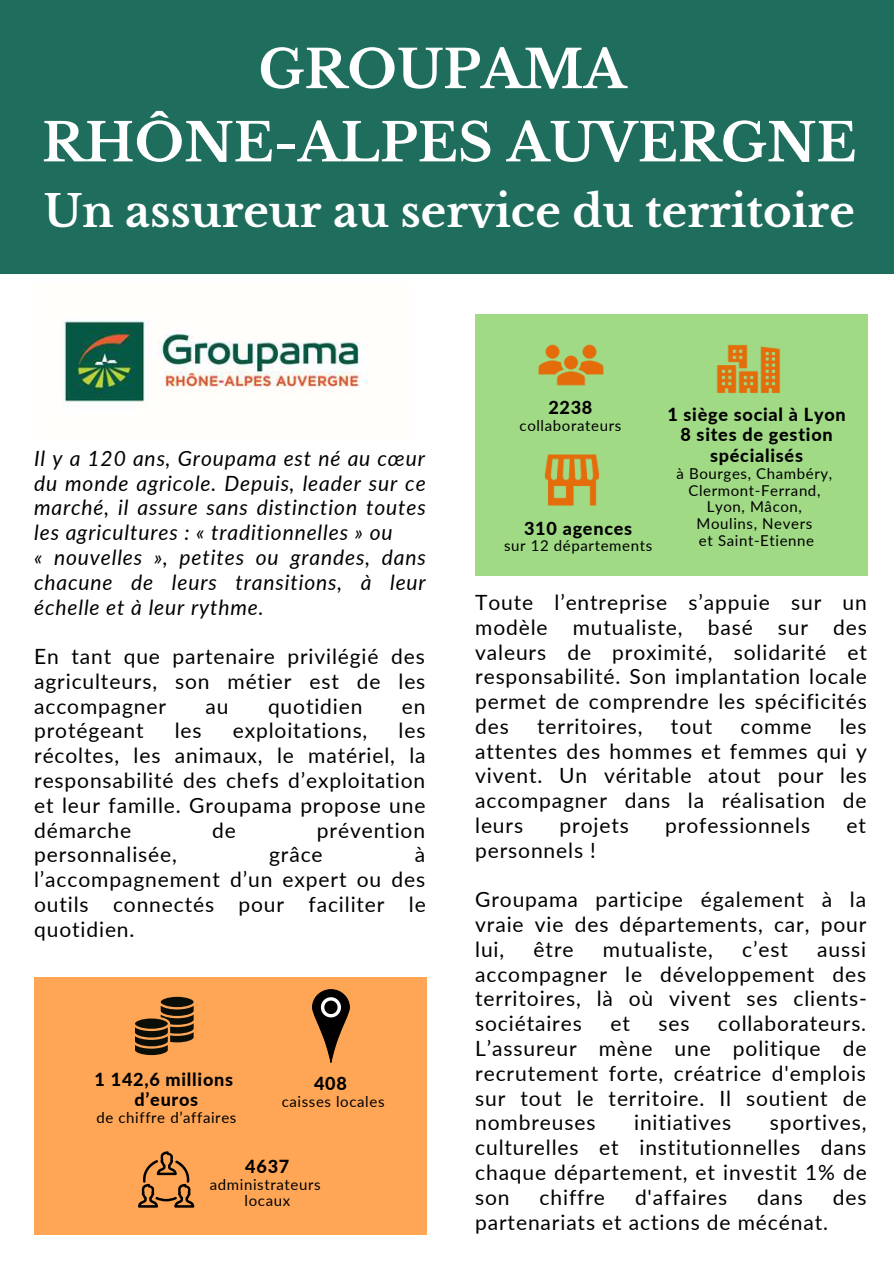
<style>
.page{position:relative;width:894px;height:1264px;background:#fff}
.page>*{position:absolute;margin:0;border:0;box-sizing:border-box;transform-origin:0 0}
.t1{font:700 52.5px/73.2px "Libre Baskerville";color:#fff;text-align:center}
.t2{font:700 43.5px "Libre Baskerville";color:#fff}
.t3{font:21px/24.8px "Lato";letter-spacing:.04em;color:#000;text-align:justify}
.t4{font:italic 21px/24.8px "Lato";letter-spacing:.04em;color:#000}
.t5{font:800 18px/20.2px "Lato";letter-spacing:.04em;color:#000;text-align:center}
.t6{font:15px/17px "Lato";letter-spacing:.04em;color:#000;text-align:center}
</style>
<div class="page">
<div style="left:0;top:0;width:893px;height:274px;background:#1f6d5c"></div>
<div style="left:475px;top:315px;width:392px;height:261px;background:#a1da85"></div>
<img style="left:62px;top:320px;width:306px;height:85px">
<div style="left:34px;top:976px;width:392px;height:258px;background:#ffa656"></div>
<img style="left:538px;top:344px;width:66px;height:42px">
<img style="left:717px;top:345px;width:63px;height:48px">
<img style="left:544px;top:454px;width:56px;height:52px">
<svg style="left:312px;top:989px;width:37px;height:73px"></svg>
<svg style="left:135px;top:996px;width:58px;height:59px"></svg>
<svg style="left:138px;top:1151px;width:56px;height:56px"></svg>
<h1 class="t1" style="left:42px;top:33px;width:815px">GROUPAMA<br>RHÔNE-ALPES AUVERGNE</h1>
<h2 class="t2" style="left:44px;top:184px;width:812px">Un assureur au service du territoire</h2>
<p class="t4" style="left:34px;top:445px;width:393px">Il y a 120 ans, Groupama est né au cœur du monde agricole. Depuis, leader sur ce marché, il assure sans distinction toutes les agricultures : « traditionnelles » ou<br>« nouvelles », petites ou grandes, dans chacune de leurs transitions, à leur échelle et à leur rythme.</p>
<p class="t3" style="left:34px;top:643px;width:392px">En tant que partenaire privilégié des agriculteurs, son métier est de les accompagner</p>
<p class="t3" style="left:205px;top:693px;width:25px">au</p>
<p class="t3" style="left:268px;top:693px;width:96px">quotidien</p>
<p class="t3" style="left:402px;top:693px;width:25px">en</p>
<p class="t3" style="left:34px;top:718px;width:393px;text-indent:364px">les récoltes, les animaux, le matériel, la responsabilité des chefs d’exploitation et leur famille. Groupama propose une démarche</p>
<p class="t3" style="left:34px;top:718px;width:111px">protégeant</p>
<p class="t3" style="left:175px;top:718px;width:28px">les</p>
<p class="t3" style="left:233px;top:718px;width:136px">exploitations,</p>
<p class="t3" style="left:212px;top:817px;width:25px">de</p>
<p class="t3" style="left:317px;top:817px;width:110px">prévention</p>
<p class="t3" style="left:34px;top:841px;width:144px">personnalisée,</p>
<p class="t3" style="left:269px;top:841px;width:55px">grâce</p>
<p class="t3" style="left:34px;top:841px;width:393px;text-indent:380px">à l’accompagnement d’un expert ou des outils connectés pour faciliter le quotidien.</p>
<p class="t5" style="left:95px;top:1068px;width:140px">1 142,6 millions d’euros</p>
<p class="t6" style="left:96px;top:1108px;width:141px">de chiffre d’affaires</p>
<p class="t5" style="left:314px;top:1072px;width:34px">408</p>
<p class="t6" style="left:281px;top:1092px;width:104px">caisses locales</p>
<p class="t5" style="left:245px;top:1155px;width:46px">4637</p>
<p class="t6" style="left:210px;top:1175px;width:112px">administrateurs locaux</p>
<p class="t5" style="left:548px;top:396px;width:46px">2238</p>
<p class="t6" style="left:519px;top:416px;width:103px">collaborateurs</p>
<p class="t5" style="left:667px;top:404px;width:180px">1 siège social à Lyon<br>8 sites de gestion spécialisés</p>
<p class="t6" style="left:676px;top:464px;width:157px">à Bourges, Chambéry,<br>Clermont-Ferrand,<br>Lyon, Mâcon,<br>Moulins, Nevers<br>et Saint-Etienne</p>
<p class="t5" style="left:524px;top:517px;width:110px">310 agences</p>
<p class="t6" style="left:504px;top:537px;width:149px">sur 12 départements</p>
<p class="t3" style="left:475px;top:589px;width:393px">Toute l’entreprise s’appuie sur un modèle mutualiste, basé sur des valeurs de proximité, solidarité et responsabilité. Son implantation locale permet de comprendre les spécificités des</p>
<p class="t3" style="left:475px;top:713px;width:393px;text-indent:364px">les attentes des hommes et femmes qui y vivent. Un véritable atout pour les accompagner dans la réalisation de leurs</p>
<p class="t3" style="left:537px;top:713px;width:107px">territoires,</p>
<p class="t3" style="left:670px;top:713px;width:43px">tout</p>
<p class="t3" style="left:740px;top:713px;width:73px">comme</p>
<p class="t3" style="left:559px;top:812px;width:71px">projets</p>
<p class="t3" style="left:665px;top:812px;width:146px">professionnels</p>
<p class="t3" style="left:846px;top:812px;width:21px">et</p>
<p class="t3" style="left:475px;top:837px;width:122px">personnels !</p>
<p class="t3" style="left:475px;top:886px;width:392px">Groupama participe également à la vraie vie des départements, car, pour lui,</p>
<p class="t3" style="left:533px;top:936px;width:41px">être</p>
<p class="t3" style="left:602px;top:936px;width:111px">mutualiste,</p>
<p class="t3" style="left:742px;top:936px;width:47px">c’est</p>
<p class="t3" style="left:475px;top:936px;width:393px;text-indent:342px">aussi accompagner le développement des territoires, là où vivent ses clients&shy;sociétaires</p>
<p class="t3" style="left:475px;top:1010px;width:393px;text-indent:243px">collaborateurs.<br>L’assureur mène une politique de recrutement forte, créatrice d'emplois sur tout le territoire. Il soutient de nombreuses</p>
<p class="t3" style="left:610px;top:1010px;width:21px">et</p>
<p class="t3" style="left:658px;top:1010px;width:33px">ses</p>
<p class="t3" style="left:475px;top:1109px;width:393px;text-indent:294px">sportives, culturelles et institutionnelles dans chaque département, et investit 1% de son</p>
<p class="t3" style="left:634px;top:1109px;width:99px">initiatives</p>
<p class="t3" style="left:539px;top:1184px;width:67px">chiffre</p>
<p class="t3" style="left:634px;top:1184px;width:94px">d'affaires</p>
<p class="t3" style="left:757px;top:1184px;width:47px">dans</p>
<p class="t3" style="left:832px;top:1184px;width:35px">des</p>
<p class="t3" style="left:475px;top:1208px;width:354px">partenariats et actions de mécénat.</p>
</div>
